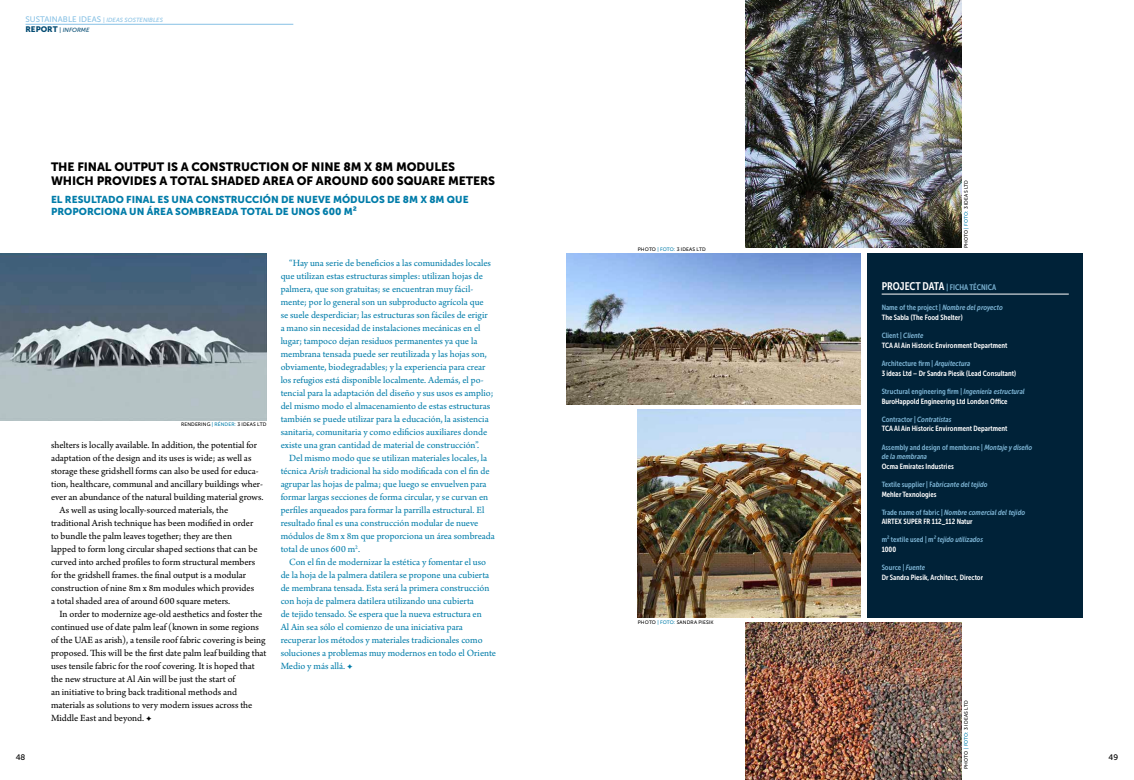
<style>
.page{position:relative;width:1134px;height:780px;background:#fff}
.page>*{position:absolute;margin:0;border:0;box-sizing:border-box;transform-origin:0 0}
.t1{font:12px/14px "Museo Sans 900";letter-spacing:-.005em;color:#000}
.t2{font:10px/13px "Arno Pro";color:#007ca9}
.t3{font:10px "Arno Pro";color:#000}
.t4{font:10px/12px "Museo Sans 900";letter-spacing:.005em;color:#007ca9}
.t5{font:8px "Museo Sans 500";color:#87c1e5}
.t6{font:8px "Museo Sans Cond 700";color:#7bb2d2}
.t7{font:8px "Museo Sans 500";color:#000}
.t8{font:7.5px/9.8px "Museo Sans Cond 700";color:#fff}
.t9{font:italic 7.5px/9.8px "Museo Sans Cond 700";color:#7bb2d2}
.t10{font:7.5px/9.5px "Museo Sans Cond 700";color:#7bb2d2}
.t11{font:italic 6px "Museo Sans 500";color:#004971}
.t12{font:italic 6px "Museo Sans 500";color:#87c1e5}
.t13{font:5px "Museo Sans 500";letter-spacing:.015em;color:#000}
.s1{font-size:6px}
.s2{font-style:italic;font-size:6px}
.s3{font-family:"Museo Sans 900";font-style:normal;font-size:8px}
.s4{font-style:normal}
.s5{color:#007ca9}
.s6{font-style:italic}
.s7{font-size:11px;color:#fff}
.s8{color:#7bb2d2}
.s9{font-style:italic;color:#7bb2d2}
.s10{font-style:normal;color:#fff}
</style>
<div class="page">
<div style="left:867px;top:253px;width:216px;height:364px;background:#002238"></div>
<hr style="left:882px;top:294px;width:187px;height:1px;background:#fff">
<img style="left:746px;top:0;width:215px;height:248px">
<img style="left:745px;top:622px;width:216px;height:158px">
<img style="left:567px;top:253px;width:293px;height:151px">
<img style="left:638px;top:410px;width:222px;height:207px">
<img style="left:0;top:253px;width:266px;height:167px">
<hr style="left:26px;top:24px;width:267px;height:1px;background:#87c1e5">
<p class="t5" style="left:26px;top:15px;width:112px">SU STAI NABL E IDEAS <span class="s1">|</span> <span class="s2">IDEAS SOSTEN</span></p>
<p class="t12" style="left:148px;top:17px;width:7px">IBLES</p>
<p class="t11" style="left:26px;top:27px;width:65px"><span class="s3">REPORT</span> <span class="s4">|</span> INFORME</p>
<p class="t1" style="left:51px;top:160px;width:446px">TH E FINAL OUTPUT IS A CONSTRUCTION OF N IN E 8M X 8M MODULES<br>WH ICH PROVIDES A TOTAL SHADED AREA OF AROUN D 600 SQUARE METERS</p>
<p class="t4" style="left:51px;top:193px;width:419px">EL RESULTADO FINAL ES UNA CONSTRUCCIÓN DE N UEVE MÓDULOS DE 8M X 8M QUE<br>PROPORCIONA UN ÁREA SOMBREADA TOTAL DE UNOS 600 M2</p>
<p class="t13" style="left:638px;top:246px;width:69px">PH OTO <span class="s5">| FOTO:</span> 3 ID EAS LTD</p>
<p class="t13" style="left:963px;top:248px;width:69px;rotate:-90deg">PH OTO <span class="s5">| FOTO:</span> 3 ID EAS LTD</p>
<p class="t2" style="left:281px;top:257px;width:214px;text-indent:8px">“Hay una serie de beneficios a las comunidades locales que utilizan estas estructuras simples: utilizan hojas de palmera, que son gratuitas; se encuentran muy fácil&shy;mente; por lo general son un subproducto agrícola que se suele desperdiciar; las estructuras son fáciles de erigir a mano sin necesidad de instalaciones mecánicas en el lugar; tampoco dejan residuos permanentes ya que la membrana tensada puede ser reutilizada y las hojas son, obviamente, biodegradables; y la experiencia para crear los refugios está disponible localmente. Además, el po&shy;tencial para la adaptación del diseño y sus usos es amplio; del mismo modo el almacenamiento de estas estructuras también se puede utilizar para la educación, la asistencia sanitaria, comunitaria y como edificios auxiliares donde existe una gran cantidad de material de construcción”.</p>
<p class="t2" style="left:281px;top:452px;width:216px;text-indent:8px">Del mismo modo que se utilizan materiales locales, la técnica A<span class="s6">rish</span> tradicional ha sido modificada con el fin de agrupar las hojas de palma; que luego se envuelven para formar largas secciones de forma circular, y se curvan en perfiles arqueados para formar la parrilla estructural. El resultado final es una construcción modular de nueve módulos de 8m x 8m que proporciona un área sombreada total de unos 600 m<sup>2</sup>.</p>
<p class="t2" style="left:281px;top:556px;width:217px;text-indent:8px">Con el fin de modernizar la estética y fomentar el uso de la hoja de la palmera datilera se propone una cubierta de membrana tensada. Esta será la primera construcción con hoja de palmera datilera utilizando una cubierta<br>de tejido tensado. Se espera que la nueva estructura en<br>Al Ain sea sólo el comienzo de una iniciativa para recuperar los métodos y materiales tradicionales como soluciones a problemas muy modernos en todo el Oriente Medio y más allá. ✦</p>
<p class="t6" style="left:882px;top:282px;width:116px"><span class="s7">Project data</span> | Ficha técnica</p>
<p class="t8" style="left:882px;top:303px;width:123px"><span class="s8">Name of the project |</span> <span class="s9">Nombre del proyecto<br></span>The Sabla (The Food Shelter)</p>
<p class="t8" style="left:882px;top:331px;width:127px"><span class="s8">Client |</span> <span class="s9">Cliente<br></span>TCA Al Ain Historic Environment Department</p>
<p class="t8" style="left:882px;top:358px;width:136px"><span class="s8">Architecture firm |</span> <span class="s9">Arquitectura<br></span>3 ideas Ltd – Dr Sandra Piesik (Lead Consultant)</p>
<p class="t8" style="left:882px;top:386px;width:145px"><span class="s8">Structural engineering firm |</span> <span class="s9">Ingeniería estructural<br></span>BuroHappold Engineering Ltd London Office</p>
<p class="t8" style="left:882px;top:414px;width:127px"><span class="s8">Contractor |</span> <span class="s9">Contratistas<br></span>TCA Al Ain Historic Environment Department</p>
<p class="t10" style="left:882px;top:442px;width:152px">Assembly and design of membrane | <span class="s6">Montaje y diseño de la membrana</span></p>
<p class="t8" style="left:882px;top:461px;width:74px">Ocma Emirates Industries</p>
<p class="t9" style="left:882px;top:479px;width:108px"><span class="s4">Textile supplier | F</span>abricante del tejido<br><span class="s10">Mehler Texnologies</span></p>
<p class="t9" style="left:882px;top:507px;width:145px"><span class="s4">Trade name of fabric |</span> Nombre comercial del tejido<br><span class="s10">AIRTEX SUPER</span></p>
<p class="t13" style="left:181px;top:422px;width:86px">RENDERI NG <span class="s5">| RÉNDER:</span> 3 IDEAS LTD</p>
<p class="t3" style="left:51px;top:439px;width:208px">shelters is locally available. In addition, the potential for</p>
<p class="t3" style="left:51px;top:452px;width:202px">adaptation of the design and its uses is wide; as well as</p>
<p class="t3" style="left:51px;top:465px;width:209px">storage these gridshell forms can also be used for educa-</p>
<p class="t3" style="left:51px;top:478px;width:213px">tion, healthcare, communal and ancillary buildings wher-</p>
<p class="t3" style="left:51px;top:491px;width:214px">ever an abundance of the natural building material grows.</p>
<p class="t3" style="left:60px;top:504px;width:170px">As well as using locally-sourced materials, the</p>
<p class="t3" style="left:51px;top:517px;width:204px">traditional Arish technique has been modified in order</p>
<p class="t3" style="left:51px;top:530px;width:182px">to bundle the palm leaves together; they are then</p>
<p class="t3" style="left:51px;top:543px;width:208px">lapped to form long circular shaped sections that can be</p>
<p class="t3" style="left:51px;top:556px;width:206px">curved into arched profiles to form structural members</p>
<p class="t3" style="left:51px;top:569px;width:196px">for the gridshell frames. the final output is a modular</p>
<p class="t3" style="left:51px;top:582px;width:205px">construction of nine 8m x 8m modules which provides</p>
<p class="t3" style="left:51px;top:595px;width:181px">a total shaded area of around 600 square meters.</p>
<p class="t3" style="left:60px;top:608px;width:204px">In order to modernize age-old aesthetics and foster the</p>
<p class="t3" style="left:51px;top:621px;width:209px">continued use of date palm leaf (known in some regions</p>
<p class="t3" style="left:51px;top:634px;width:216px">of the UAE as arish), a tensile roof fabric covering is being</p>
<p class="t3" style="left:51px;top:647px;width:217px">proposed. This will be the first date palm leaf building that</p>
<p class="t3" style="left:51px;top:660px;width:205px">uses tensile fabric for the roof covering. It is hoped that</p>
<p class="t3" style="left:51px;top:673px;width:186px">the new structure at Al Ain will be just the start of</p>
<p class="t3" style="left:51px;top:686px;width:188px">an initiative to bring back traditional methods and</p>
<p class="t3" style="left:51px;top:699px;width:203px">materials as solutions to very modern issues across the</p>
<p class="t3" style="left:51px;top:712px;width:102px">Middle East and beyond. ✦</p>
<p class="t8" style="left:923px;top:517px;width:51px">FR 112_112 Natur</p>
<p class="t9" style="left:882px;top:535px;width:103px"><span class="s4">m2 textile used | m</span>2 tejido utilizados<br><span class="s10">1000</span></p>
<p class="t8" style="left:882px;top:562px;width:103px"><span class="s8">Source |</span> <span class="s9">Fuente<br></span>Dr Sandra Piesik, Architect, Director</p>
<p class="t13" style="left:638px;top:619px;width:54px">PH OTO <span class="s5">| FOTO:</span> SANDRA</p>
<p class="t13" style="left:698px;top:619px;width:14px">PI ESIK</p>
<p class="t13" style="left:963px;top:768px;width:69px;rotate:-90deg">PH OTO <span class="s5">| FOTO:</span> 3 ID EAS LTD</p>
<p class="t7" style="left:16px;top:753px;width:11px">48</p>
<p class="t7" style="left:1108px;top:753px;width:11px">49</p>
</div>
